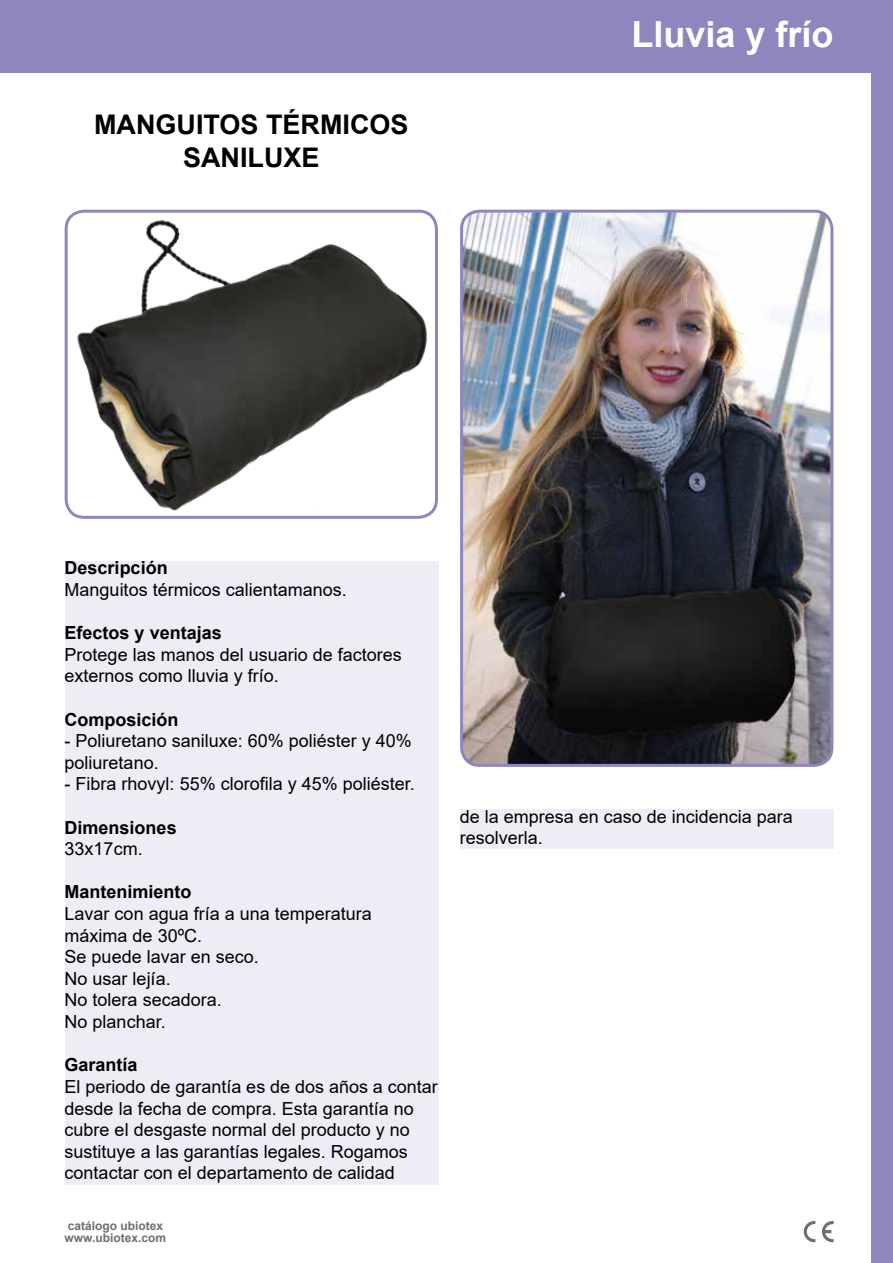
<style>
.page{position:relative;width:893px;height:1263px;background:#fff}
.page>*{position:absolute;margin:0;border:0;box-sizing:border-box;transform-origin:0 0}
.t1{font:700 36px "Arial";color:#fff}
.t2{font:700 27px/32.4px "Arial";color:#000;text-align:center}
.t3{font:18px/21.6px "Arial";color:#000}
.t4{font:700 18px "Arial";color:#000}
.t5{font:700 12px/12px "Arial";color:#706f6f}
</style>
<div class="page">
<div style="left:65px;top:561px;width:373px;height:624px;background:#eeecf5"></div>
<div style="left:460px;top:809px;width:373px;height:40px;background:#eeecf5"></div>
<div style="left:0;top:0;width:893px;height:72px;background:#9185be"></div>
<svg style="left:804px;top:1221px;width:11px;height:21px"></svg>
<svg style="left:822px;top:1221px;width:12px;height:21px"></svg>
<div style="left:872px;top:0;width:21px;height:1263px;background:#9185be"></div>
<img style="left:77px;top:220px;width:350px;height:291px">
<div style="left:65px;top:210px;width:373px;height:309px;border:3px solid #9185be;border-radius:18px"></div>
<img style="left:462px;top:211px;width:370px;height:552px">
<div style="left:460px;top:210px;width:373px;height:557px;border:3px solid #9185be;border-radius:18px"></div>
<h2 class="t2" style="left:94px;top:109px;width:316px">MANGUITOS TÉRMICOS<br>SANILUXE</h2>
<h1 class="t1" style="left:631px;top:9px;width:204px">Lluvia y frío</h1>
<p class="t4" style="left:65px;top:555px;width:105px">Descripción</p>
<p class="t3" style="left:65px;top:579px;width:284px">Manguitos térmicos calientamanos.</p>
<p class="t4" style="left:65px;top:620px;width:159px">Efectos y ventajas</p>
<p class="t3" style="left:65px;top:644px;width:339px">Protege las manos del usuario de factores externos como lluvia y frío.</p>
<p class="t4" style="left:65px;top:707px;width:116px">Composición</p>
<p class="t3" style="left:65px;top:730px;width:349px">- Poliuretano saniluxe: 60% poliéster y 40% poliuretano.</p>
<p class="t3" style="left:65px;top:773px;width:352px">- Fibra rhovyl: 55% clorofila y 45% poliéster.</p>
<p class="t4" style="left:65px;top:815px;width:114px">Dimensiones</p>
<p class="t3" style="left:65px;top:838px;width:80px">33x17cm.</p>
<p class="t4" style="left:65px;top:879px;width:129px">Mantenimiento</p>
<p class="t3" style="left:65px;top:903px;width:309px">Lavar con agua fría a una temperatura máxima de 30ºC.<br>Se puede lavar en seco.<br>No usar lejía.<br>No tolera secadora.<br>No planchar.</p>
<p class="t4" style="left:65px;top:1052px;width:75px">Garantía</p>
<p class="t3" style="left:65px;top:1076px;width:375px">El periodo de garantía es de dos años a contar desde la fecha de compra. Esta garantía no cubre el desgaste normal del producto y no sustituye a las garantías legales. Rogamos contactar con el departamento de calidad</p>
<p class="t5" style="left:65px;top:1219px;width:103px">catálogo ubiotex www.ubiotex.com</p>
<p class="t3" style="left:460px;top:805px;width:335px">de la empresa en caso de incidencia para resolverla.</p>
</div>
